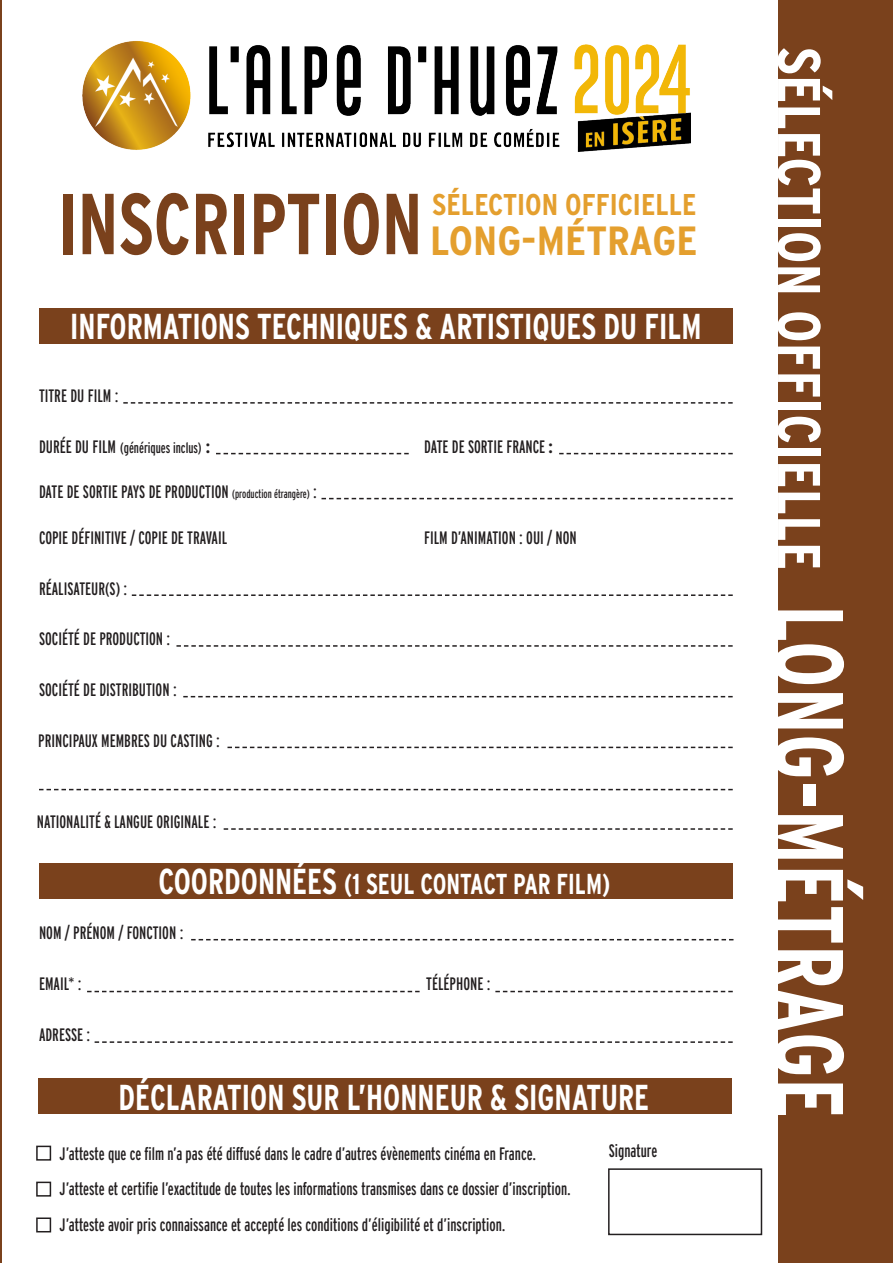
<style>
.page{position:relative;width:893px;height:1263px;background:#fff}
.page>*{position:absolute;margin:0;border:0;box-sizing:border-box;transform-origin:0 0}
.t1{font:700 condensed 98.4px "Interstate";color:#fff;scale:.87 1}
.t2{font:700 condensed 86.25px "Interstate";color:#7a411c;scale:.87 1}
.t3{font:700 condensed 60px "Interstate";color:#fff}
.t4{font:700 condensed 40.8px "Interstate";color:#e49f2e;scale:1.09 1}
.t5{font:700 condensed 36px "Interstate";color:#fff;scale:.88 1}
.t6{font:700 condensed 30px "Interstate";color:#e49f2e}
.t7{font:700 condensed 28.8px "Interstate";color:#fff;scale:.87 1}
.t8{font:18px "Interstate Regular Comp";color:#231f20}
.t9{font:15px "Interstate Regular Comp";color:#231f20}
.s1{font-size:18px}
.s2{font-family:"Interstate";font-weight:700;font-stretch:condensed;font-size:18px}
.s3{font-family:"Interstate";font-weight:700;font-stretch:condensed}
.s4{font-size:12px}
.s5{font-size:36px}
</style>
<div class="page">
<hr style="left:0;top:0;width:1px;height:1263px;background:#7a411c">
<div style="left:779px;top:0;width:114px;height:1263px;background:#7a411c"></div>
<img style="left:82px;top:41px;width:609px;height:111px">
<div style="left:39px;top:308px;width:694px;height:36px;background:#7a411c"></div>
<div style="left:39px;top:863px;width:694px;height:35px;background:#7a411c"></div>
<svg style="left:123px;top:402px;width:610px;height:2px"></svg>
<svg style="left:132px;top:594px;width:601px;height:2px"></svg>
<svg style="left:216px;top:453px;width:193px;height:1px"></svg>
<svg style="left:559px;top:453px;width:174px;height:1px"></svg>
<svg style="left:176px;top:645px;width:557px;height:2px"></svg>
<svg style="left:183px;top:696px;width:550px;height:1px"></svg>
<svg style="left:227px;top:747px;width:506px;height:1px"></svg>
<svg style="left:39px;top:789px;width:694px;height:1px"></svg>
<svg style="left:224px;top:828px;width:509px;height:2px"></svg>
<svg style="left:191px;top:939px;width:542px;height:1px"></svg>
<svg style="left:87px;top:991px;width:333px;height:1px"></svg>
<svg style="left:495px;top:991px;width:238px;height:1px"></svg>
<svg style="left:95px;top:1041px;width:638px;height:2px"></svg>
<svg style="left:321px;top:498px;width:412px;height:1px"></svg>
<div style="left:38px;top:1079px;width:694px;height:35px;background:#7a411c"></div>
<div style="left:36px;top:1145px;width:15px;height:15px;border:2px solid #231f20"></div>
<div style="left:36px;top:1181px;width:15px;height:15px;border:2px solid #231f20"></div>
<div style="left:36px;top:1217px;width:15px;height:15px;border:2px solid #231f20"></div>
<div style="left:608px;top:1168px;width:154px;height:67px;border:2px solid #231f20"></div>
<p class="t2" style="left:58px;top:176px;width:421px">INSCRIPTION</p>
<p class="t6" style="left:432px;top:188px;width:266px">SÉLECTION OFFICIELLE</p>
<p class="t4" style="left:430px;top:217px;width:247px">LONG-MÉTRAGE</p>
<p class="t5" style="left:70px;top:306px;width:719px">INFORMATIONS TECHNIQUES &amp; ARTISTIQUES DU FILM</p>
<p class="t8" style="left:39px;top:386px;width:81px">TITRE DU FILM :</p>
<p class="t9" style="left:39px;top:439px;width:173px"><span class="s1">DURÉE DU FILM</span> (génériques inclus) <span class="s2">:</span></p>
<p class="t8" style="left:424px;top:437px;width:130px">DATE DE SORTIE FRANCE <span class="s3">:</span></p>
<p class="t8" style="left:39px;top:482px;width:279px">DATE DE SORTIE PAYS DE PRODUCTION <span class="s4">(production étrangère)</span> :</p>
<p class="t8" style="left:39px;top:527px;width:190px">COPIE DÉFINITIVE / COPIE DE TRAVAIL</p>
<p class="t8" style="left:424px;top:527px;width:154px">FILM D’ANIMATION : OUI / NON</p>
<p class="t8" style="left:39px;top:578px;width:90px">RÉALISATEUR(S) :</p>
<p class="t8" style="left:39px;top:629px;width:133px">SOCIÉTÉ DE PRODUCTION :</p>
<p class="t8" style="left:39px;top:680px;width:139px">SOCIÉTÉ DE DISTRIBUTION :</p>
<p class="t8" style="left:38px;top:730px;width:183px">PRINCIPAUX MEMBRES DU CASTING :</p>
<p class="t8" style="left:37px;top:812px;width:181px">NATIONALITÉ &amp; LANGUE ORIGINALE :</p>
<p class="t7" style="left:158px;top:868px;width:521px"><span class="s5">COORDONNÉES</span> (1 SEUL CONTACT PAR FILM)</p>
<p class="t8" style="left:39px;top:923px;width:146px">NOM / PRÉNOM / FONCTION :</p>
<p class="t8" style="left:39px;top:974px;width:44px">EMAIL* :</p>
<p class="t8" style="left:426px;top:974px;width:66px">TÉLÉPHONE :</p>
<p class="t8" style="left:39px;top:1025px;width:53px">ADRESSE :</p>
<p class="t5" style="left:118px;top:1077px;width:605px">DÉCLARATION SUR L’HONNEUR &amp; SIGNATURE</p>
<p class="t8" style="left:60px;top:1143px;width:478px">J’atteste que ce film n’a pas été diffusé dans le cadre d’autres évènements cinéma en France.</p>
<p class="t8" style="left:60px;top:1179px;width:513px">J’atteste et certifie l’exactitude de toutes les informations transmises dans ce dossier d’inscription.</p>
<p class="t8" style="left:60px;top:1214px;width:447px">J’atteste avoir pris connaissance et accepté les conditions d’éligibilité et d’inscription.</p>
<p class="t8" style="left:609px;top:1141px;width:50px">Signature</p>
<p class="t3" style="left:833px;top:47px;width:525px;rotate:90deg">SÉLECTION OFFICIELLE</p>
<p class="t1" style="left:864px;top:605px;width:592px;rotate:90deg">LONG-MÉTRAGE</p>
</div>
